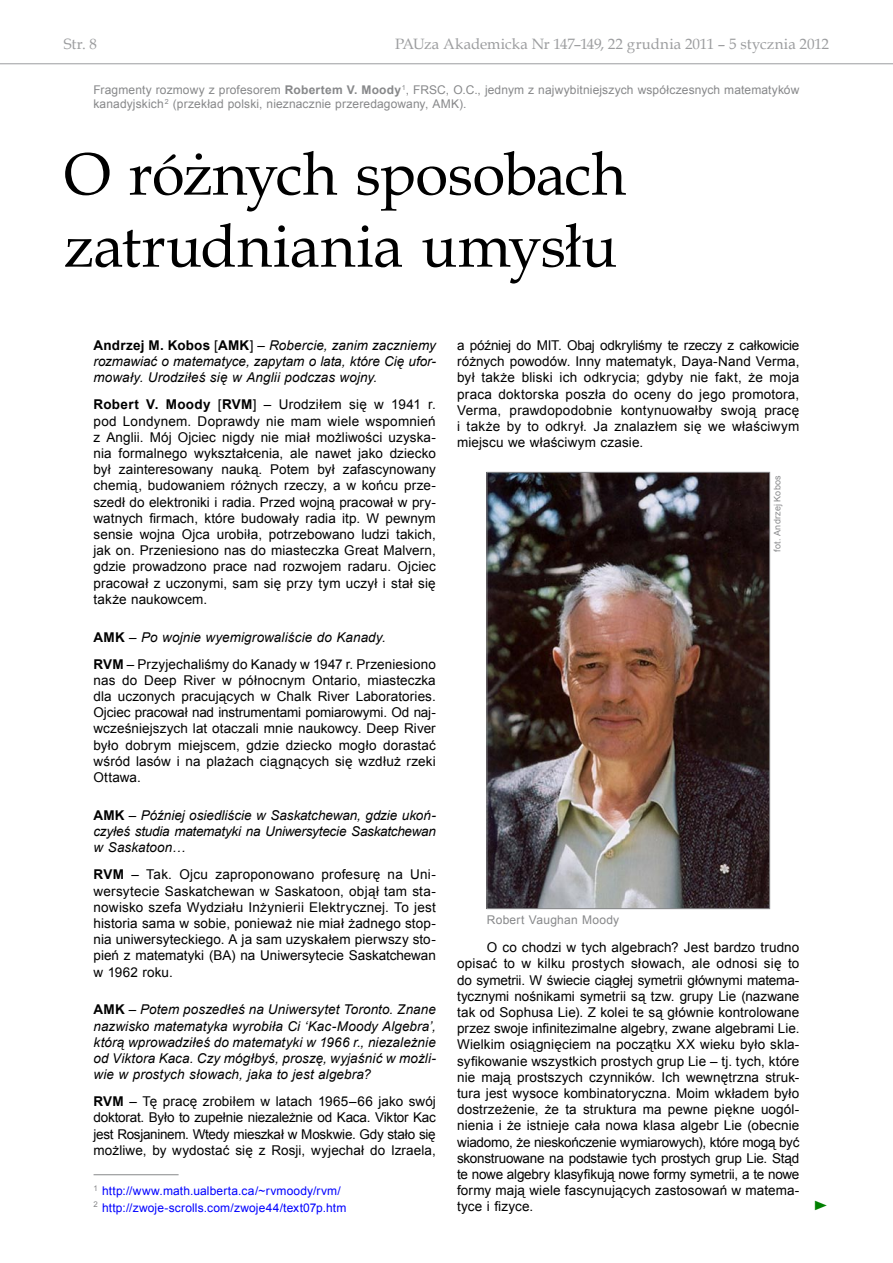
<style>
.page{position:relative;width:893px;height:1263px;background:#fff}
.page>*{position:absolute;margin:0;border:0;box-sizing:border-box;transform-origin:0 0}
.t1{font:60px/72px "Book Antiqua";letter-spacing:-.01em;color:#000}
.t2{font:15px "Book Antiqua";letter-spacing:-.005em;color:#9c9d9f}
.t3{font:13.5px/16.2px "Arial";letter-spacing:.01em;color:#000;text-align:justify}
.t4{font:italic 13.5px/16.2px "Arial";letter-spacing:.005em;color:#000;text-align:justify}
.t5{font:13.5px "Times New Roman";color:#008000;scale:1.22 1}
.t6{font:12px/14.4px "Arial";letter-spacing:.01em;color:#87888a}
.t7{font:12px/16.2px "Arial";letter-spacing:.015em;color:#00f}
.t8{font:9px "Arial";letter-spacing:.02em;color:#87888a}
.s1{font-weight:700}
.s2{font-weight:700;font-style:normal}
.s3{font-style:normal}
.s4{font-style:italic}
</style>
<div class="page">
<hr style="left:0;top:63px;width:893px;height:1px;background:#9c9d9f">
<hr style="left:94px;top:1174px;width:85px;height:1px;background:#87888a">
<img style="left:489px;top:474px;width:279px;height:433px">
<div style="left:487px;top:472px;width:283px;height:437px;border:1px solid #87888a"></div>
<p class="t2" style="left:64px;top:34px;width:35px">Str. 8</p>
<p class="t2" style="left:395px;top:34px;width:436px">PAUza Akademicka Nr 147–149, 22 grudnia 2011 – 5 stycznia 2012</p>
<p class="t6" style="left:94px;top:82px;width:707px">Fragmenty rozmowy z profesorem <span class="s1">Robertem V. Moody</span><sup>1</sup>, FRSC, O.C., jednym z najwybitniejszych współczesnych matematyków kanadyjskich <sup>2</sup> (przekład polski, nieznacznie przeredagowany, AMK).</p>
<h1 class="t1" style="left:64px;top:137px;width:564px">O różnych sposobach zatrudniania umysłu</h1>
<p class="t4" style="left:94px;top:337px;width:344px"><span class="s2">Andrzej M. Kobos</span> <span class="s3">[</span><span class="s2">AMK</span><span class="s3">]</span> – Robercie, zanim zaczniemy rozmawiać o matematyce, zapytam o lata, które Cię ufor&shy;mowały. Urodziłeś się w Anglii podczas wojny.</p>
<p class="t3" style="left:94px;top:397px;width:344px"><span class="s1">Robert V. Moody</span> [<span class="s1">RVM</span>] – Urodziłem się w 1941 r. pod Londynem. Doprawdy nie mam wiele wspomnień z Anglii. Mój Ojciec nigdy nie miał możliwości uzyska&shy;nia formalnego wykształcenia, ale nawet jako dziecko był zainteresowany nauką. Potem był zafascynowany chemią, budowaniem różnych rzeczy, a w końcu prze&shy;szedł do elektroniki i radia. Przed wojną pracował w pry&shy;watnych firmach, które budowały radia itp. W pewnym sensie wojna Ojca urobiła, potrzebowano ludzi takich, jak on. Przeniesiono nas do miasteczka Great Malvern, gdzie prowadzono prace nad rozwojem radaru. Ojciec pracował z uczonymi, sam się przy tym uczył i stał się także naukowcem.</p>
<p class="t3" style="left:94px;top:623px;width:344px;line-height:27px"><span class="s1">AMK</span> – <span class="s4">Po wojnie wyemigrowaliście do Kanady.<br></span><span class="s1">RVM</span> – Przyjechaliśmy do Kanady w 1947 r. Przeniesiono</p>
<p class="t3" style="left:94px;top:672px;width:344px">nas do Deep River w północnym Ontario, miasteczka dla uczonych pracujących w Chalk River Laboratories.<br>Ojciec pracował nad instrumentami pomiarowymi. Od naj&shy;wcześniejszych lat otaczali mnie naukowcy. Deep River było dobrym miejscem, gdzie dziecko mogło dorastać wśród lasów i na plażach ciągnących się wzdłuż rzeki Ottawa.</p>
<p class="t4" style="left:94px;top:807px;width:344px"><span class="s2">AMK</span> <span class="s3">–</span> Później osiedliście w Saskatchewan, gdzie ukoń&shy;czyłeś studia matematyki na Uniwersytecie Saskatchewan w Saskatoon…</p>
<p class="t3" style="left:94px;top:866px;width:344px"><span class="s1">RVM</span> – Tak. Ojcu zaproponowano profesurę na Uni&shy;wersytecie Saskatchewan w Saskatoon, objął tam sta&shy;nowisko szefa Wydziału Inżynierii Elektrycznej. To jest historia sama w sobie, ponieważ nie miał żadnego stop&shy;nia uniwersyteckiego. A ja sam uzyskałem pierwszy sto&shy;pień z matematyki (BA) na Uniwersytecie Saskatchewan w 1962 roku.</p>
<p class="t4" style="left:94px;top:1002px;width:344px"><span class="s2">AMK</span> <span class="s3">–</span> Potem poszedłeś na Uniwersytet Toronto. Znane nazwisko matematyka wyrobiła Ci ‘Kac-Moody Algebra’, którą wprowadziłeś do matematyki w 1966 r., niezależnie od Viktora Kaca. Czy mógłbyś, proszę, wyjaśnić w możli&shy;wie w prostych słowach, jaka to jest algebra?</p>
<p class="t3" style="left:94px;top:1093px;width:344px"><span class="s1">RVM</span> – Tę pracę zrobiłem w latach 1965–66 jako swój doktorat. Było to zupełnie niezależnie od Kaca. Viktor Kac jest Rosjaninem. Wtedy mieszkał w Moskwie. Gdy stało się możliwe, by wydostać się z Rosji, wyjechał do Izraela,</p>
<p class="t7" style="left:94px;top:1183px;width:254px"><sup>1</sup> http://www.math.ualberta.ca/~rvmoody/rvm/<br><sup>2</sup> http://zwoje-scrolls.com/zwoje44/text07p.htm</p>
<p class="t3" style="left:457px;top:337px;width:344px">a później do MIT. Obaj odkryliśmy te rzeczy z całkowicie różnych powodów. Inny matematyk, Daya-Nand Verma, był także bliski ich odkrycia; gdyby nie fakt, że moja praca doktorska poszła do oceny do jego promotora, Verma, prawdopodobnie kontynuowałby swoją pracę i także by to odkrył. Ja znalazłem się we właściwym miejscu we właściwym czasie.</p>
<p class="t8" style="left:771px;top:551px;width:78px;rotate:-90deg">fot. Andrzej Kobos</p>
<p class="t6" style="left:487px;top:913px;width:134px">Robert Vaughan Moody</p>
<p class="t3" style="left:457px;top:939px;width:344px;text-indent:30px">O co chodzi w tych algebrach? Jest bardzo trudno opisać to w kilku prostych słowach, ale odnosi się to do symetrii. W świecie ciągłej symetrii głównymi matema&shy;tycznymi nośnikami symetrii są tzw. grupy Lie (nazwane tak od Sophusa Lie). Z kolei te są głównie kontrolowane przez swoje infinitezimalne algebry, zwane algebrami Lie.<br>Wielkim osiągnięciem na początku XX wieku było skla&shy;syfikowanie wszystkich prostych grup Lie – tj. tych, które nie mają prostszych czynników. Ich wewnętrzna struk&shy;tura jest wysoce kombinatoryczna. Moim wkładem było dostrzeżenie, że ta struktura ma pewne piękne uogól&shy;nienia i że istnieje cała nowa klasa algebr Lie (obecnie wiadomo, że nieskończenie wymiarowych), które mogą być skonstruowane na podstawie tych prostych grup Lie. Stąd te nowe algebry klasyfikują nowe formy symetrii, a te nowe formy mają wiele fascynujących zastosowań w matema&shy;tyce i fizyce.</p>
<p class="t5" style="left:813px;top:1196px;width:15px">►</p>
</div>
